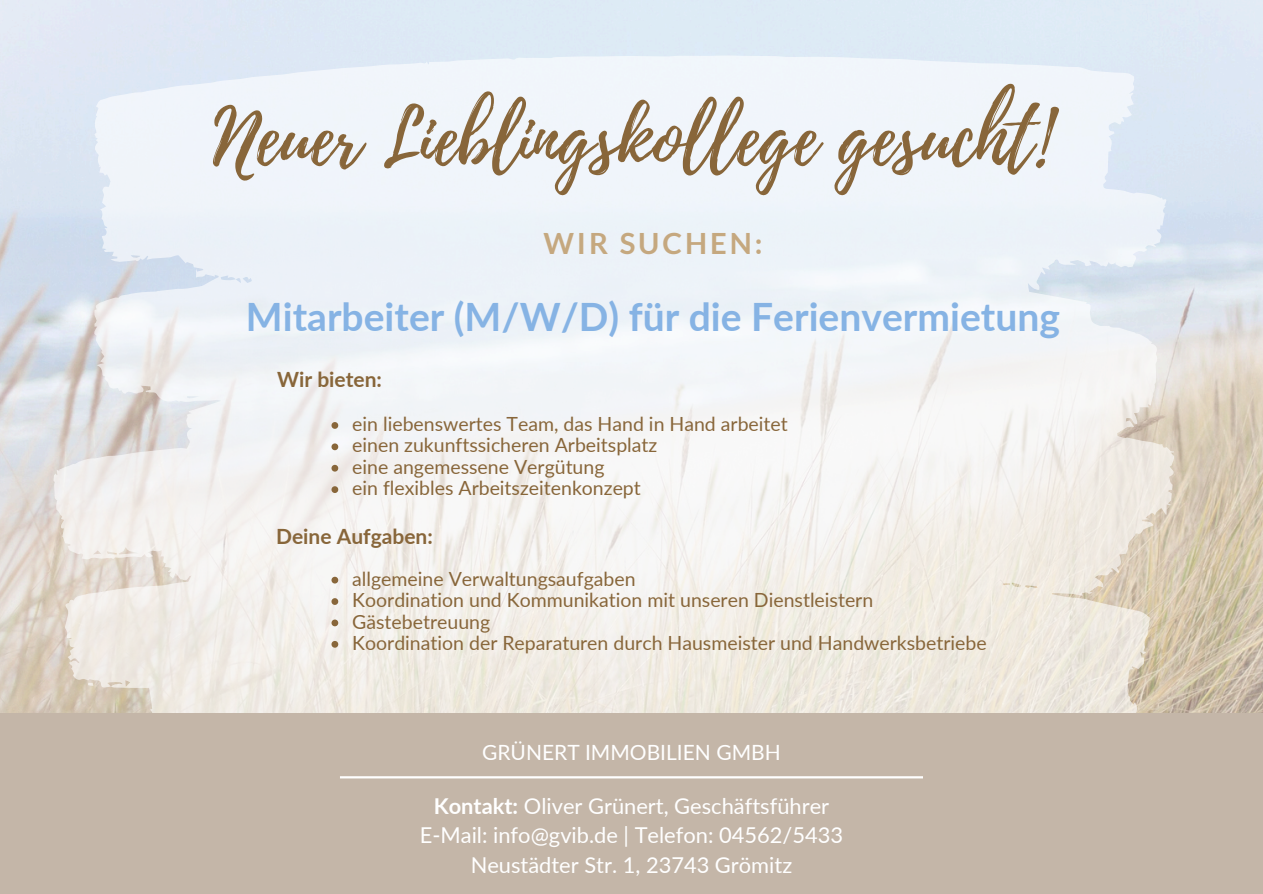
<style>
.page{position:relative;width:1263px;height:894px;background:#fff}
.page>*{position:absolute;margin:0;border:0;box-sizing:border-box;transform-origin:0 0}
.t1{font:76.5px "Playlist Script";color:#88663a}
.t2{font:700 39px "Lato";color:#86b3e4}
.t3{font:700 29.25px "Lato";letter-spacing:.1em;color:#c5a87f}
.t4{font:21.9px/29.2px "Lato";color:#fff;text-align:center}
.t5{font:700 21px "Lato";color:#88663a}
.t6{font:21px "Lato";color:#fff}
.t7{font:19.5px "Lato";color:#88663a}
.s1{font-weight:700}
</style>
<div class="page">
<img style="left:0;top:0;width:1263px;height:713px">
<svg style="left:1028px;top:116px;width:146px;height:360px;fill:#eff2f5"></svg>
<div style="left:0;top:713px;width:1263px;height:180px;background:#c4b6a8"></div>
<hr style="left:340px;top:776px;width:583px;height:2px;background:#fff">
<svg style="left:331px;top:576px;width:7px;height:7px"></svg>
<svg style="left:331px;top:598px;width:7px;height:6px"></svg>
<svg style="left:331px;top:619px;width:7px;height:7px"></svg>
<svg style="left:331px;top:640px;width:7px;height:7px"></svg>
<svg style="left:331px;top:422px;width:7px;height:6px"></svg>
<svg style="left:331px;top:443px;width:7px;height:7px"></svg>
<svg style="left:331px;top:464px;width:7px;height:7px"></svg>
<svg style="left:331px;top:486px;width:7px;height:7px"></svg>
<p class="t1" style="left:213px;top:84px;width:838px">Neuer Lieblingskollege gesucht!</p>
<h1 class="t3" style="left:543px;top:225px;width:221px">WIR SUCHEN:</h1>
<h3 class="t2" style="left:246px;top:292px;width:816px">Mitarbeiter (M/W/D) für die Ferienvermietung</h3>
<p class="t5" style="left:277px;top:366px;width:107px">Wir bieten:</p>
<p class="t7" style="left:352px;top:411px;width:437px">ein liebenswertes Team, das Hand in Hand arbeitet</p>
<p class="t7" style="left:352px;top:433px;width:307px">einen zukunftssicheren Arbeitsplatz</p>
<p class="t7" style="left:352px;top:454px;width:254px">eine angemessene Vergütung</p>
<h4 class="t7" style="left:352px;top:476px;width:290px">ein flexibles Arbeitszeitenkonzept</h4>
<p class="t5" style="left:276px;top:523px;width:158px">Deine Aufgaben:</p>
<p class="t7" style="left:352px;top:566px;width:285px">allgemeine Verwaltungsaufgaben</p>
<p class="t7" style="left:352px;top:587px;width:522px">Koordination und Kommunikation mit unseren Dienstleistern</p>
<p class="t7" style="left:352px;top:609px;width:139px">Gästebetreuung</p>
<h5 class="t7" style="left:352px;top:630px;width:636px">Koordination der Reparaturen durch Hausmeister und Handwerksbetriebe</h5>
<h2 class="t6" style="left:482px;top:738px;width:300px">GRÜNERT IMMOBILIEN GMBH</h2>
<p class="t4" style="left:420px;top:790px;width:425px"><span class="s1">Kontakt:</span> Oliver Grünert, Geschäftsführer<br>E-Mail: info@gvib.de | Telefon: 04562/5433<br>Neustädter Str. 1, 23743 Grömitz</p>
</div>
